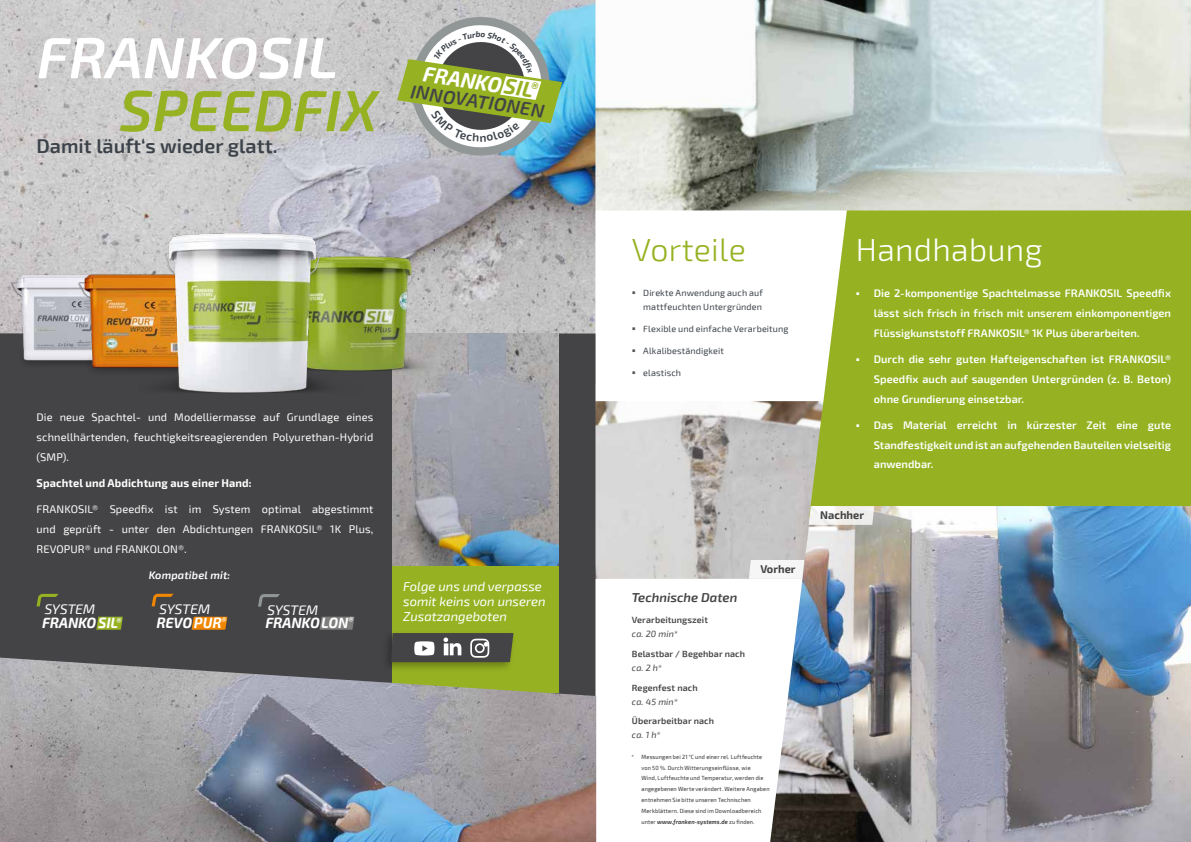
<style>
.page{position:relative;width:1191px;height:842px;background:#fff}
.page>*{position:absolute;margin:0;border:0;box-sizing:border-box;transform-origin:0 0}
.t1{font:italic 600 58px "Exo 2";color:#fff}
.t2{font:italic 600 58px "Exo 2";color:#96b222}
.t3{font:300 32px "Exo 2";letter-spacing:.01em;color:#fff}
.t4{font:300 32px "Exo 2";letter-spacing:.01em;color:#96b222}
.t5{font:italic 700 21.2px "Exo 2";color:#fff}
.t6{font:600 20px "Exo 2";color:#3c4249}
.t7{font:italic 600 18.9px "Exo 2";color:#444446}
.t8{font:italic 700 14.6px "Exo 2";color:#fff}
.t9{font:italic 13.8px "Exo 2";letter-spacing:-.01em;color:#fff}
.t10{font:italic 13px/15px "Exo 2";color:#fff}
.t11{font:italic 600 13px "Exo 2";color:#444446}
.t12{font:600 11px/20px "Exo 2";color:#fff;text-align:justify}
.t13{font:11px/20px "Exo 2";letter-spacing:.01em;color:#fff;text-align:justify}
.t14{font:700 11px "Exo 2";letter-spacing:.01em;color:#fff}
.t15{font:italic 600 11px "Exo 2";letter-spacing:.01em;color:#fff}
.t16{font:700 11px "Exo 2";color:#444446}
.t17{font:9px/13.5px "Exo 2";letter-spacing:.01em;color:#3c4249}
.t18{font:600 9px "Exo 2";letter-spacing:.01em;color:#444446}
.t19{font:italic 9px "Exo 2";letter-spacing:.01em;color:#444446}
.t20{font:500 6px/10.8px "Exo 2";letter-spacing:.025em;color:#444446}
.s1{color:#96b222}
.s2{font-weight:700;font-style:italic}
</style>
<div class="page">
<img style="left:595px;top:401px;width:213px;height:178px">
<div style="left:808px;top:210px;width:383px;height:296px;background:#96b222"></div>
<img style="left:770px;top:506px;width:421px;height:336px">
<img style="left:595px;top:0;width:596px;height:210px">
<img style="left:0;top:0;width:595px;height:333px">
<div style="left:0;top:333px;width:595px;height:432px;background:#444446"></div>
<div style="left:392px;top:565px;width:166px;height:128px;background:#96b222"></div>
<img style="left:0;top:658px;width:596px;height:184px">
<img style="left:392px;top:333px;width:166px;height:232px">
<img style="left:0;top:248px;width:42px;height:116px">
<img style="left:260px;top:226px;width:186px;height:150px">
<img style="left:42px;top:230px;width:97px;height:141px">
<img style="left:139px;top:228px;width:222px;height:165px">
<svg style="left:749px;top:560px;width:55px;height:19px"></svg>
<svg style="left:808px;top:506px;width:66px;height:19px"></svg>
<svg style="left:152px;top:594px;width:22px;height:12px"></svg>
<svg style="left:192px;top:617px;width:35px;height:13px"></svg>
<svg style="left:37px;top:594px;width:22px;height:12px"></svg>
<svg style="left:96px;top:617px;width:27px;height:13px"></svg>
<svg style="left:258px;top:594px;width:22px;height:13px"></svg>
<svg style="left:320px;top:617px;width:34px;height:13px"></svg>
<div style="left:381px;top:630px;width:135px;height:42px;background:#000;opacity:.28"></div>
<svg style="left:389px;top:633px;width:124px;height:29px;background:#636363"></svg>
<svg style="left:397px;top:6px;width:165px;height:155px"></svg>
<h1 class="t1" style="left:37px;top:23px;width:305px">FRANKOSIL</h1>
<h1 class="t2" style="left:119px;top:76px;width:260px">SPEEDFIX</h1>
<h3 class="t7" style="left:412px;top:81px;width:137px;rotate:8deg">INNOVATIONEN</h3>
<h3 class="t5" style="left:425px;top:61px;width:112px;rotate:9deg">FRANKO<span class="s1">SIL</span></h3>
<h3 class="t6" style="left:37px;top:134px;width:242px">Damit läuft‘s wieder glatt.</h3>
<p class="t13" style="left:37px;top:407px;width:338px">Die neue Spachtel- und Modelliermasse auf Grundlage eines schnellhärtenden, feuchtigkeitsreagierenden Polyurethan-Hybrid (SMP).</p>
<p class="t14" style="left:37px;top:476px;width:217px">Spachtel und Abdichtung aus einer Hand:</p>
<p class="t13" style="left:37px;top:499px;width:338px">FRANKOSIL® Speedfix ist im System optimal abgestimmt und geprüft - unter den Abdichtungen FRANKOSIL® 1K Plus, REVOPUR® und FRANKOLON®.</p>
<p class="t9" style="left:44px;top:601px;width:53px">SYSTEM</p>
<h3 class="t8" style="left:42px;top:614px;width:81px">FRANKOSIL<sup>®</sup></h3>
<p class="t15" style="left:149px;top:569px;width:83px">Kompatibel mit:</p>
<p class="t9" style="left:159px;top:601px;width:53px">SYSTEM</p>
<h3 class="t8" style="left:156px;top:614px;width:72px">REVOPUR<sup>®</sup></h3>
<p class="t9" style="left:267px;top:602px;width:53px">SYSTEM</p>
<h3 class="t8" style="left:265px;top:614px;width:90px">FRANKOLON<sup>®</sup></h3>
<h2 class="t4" style="left:632px;top:231px;width:115px">Vorteile</h2>
<p class="t17" style="left:643px;top:287px;width:121px">Direkte Anwendung auch auf mattfeuchten Untergründen</p>
<p class="t17" style="left:643px;top:322px;width:147px">Flexible und einfache Verarbeitung</p>
<p class="t17" style="left:643px;top:344px;width:82px">Alkalibeständigkeit</p>
<p class="t17" style="left:643px;top:366px;width:39px">elastisch</p>
<p class="t16" style="left:760px;top:563px;width:37px">Vorher</p>
<p class="t10" style="left:403px;top:579px;width:144px">Folge uns und verpasse somit keins von unseren<br>Zusatzangeboten</p>
<p class="t11" style="left:632px;top:590px;width:107px">Technische Daten</p>
<p class="t18" style="left:632px;top:615px;width:78px">Verarbeitungszeit</p>
<p class="t19" style="left:632px;top:629px;width:47px">ca. 20 min*</p>
<p class="t18" style="left:632px;top:649px;width:115px">Belastbar / Begehbar nach</p>
<p class="t19" style="left:632px;top:663px;width:31px">ca. 2 h*</p>
<p class="t18" style="left:632px;top:682px;width:67px">Regenfest nach</p>
<p class="t19" style="left:632px;top:696px;width:47px">ca. 45 min*</p>
<p class="t18" style="left:632px;top:716px;width:84px">Überarbeitbar nach</p>
<p class="t19" style="left:632px;top:730px;width:30px">ca. 1 h*</p>
<p class="t20" style="left:641px;top:751px;width:130px;text-indent:-10px">* Messungen bei 21 °C und einer rel. Luftfeuchte von 50 %. Durch Witterungseinflüsse, wie<br>Wind, Luftfeuchte und Temperatur, werden die angegebenen Werte verändert. Weitere Angaben entnehmen Sie bitte unseren Technischen Merkblättern. Diese sind im Downloadbereich unter <span class="s2">www.franken-systems.de</span> zu finden.</p>
<h2 class="t3" style="left:856px;top:231px;width:188px">Handhabung</h2>
<p class="t12" style="left:874px;top:284px;width:299px">Die 2-komponentige Spachtelmasse FRANKOSIL Speedfix lässt sich frisch in frisch mit unserem einkomponentigen Flüssigkunststoff FRANKOSIL® 1K Plus überarbeiten.</p>
<p class="t12" style="left:874px;top:349px;width:299px">Durch die sehr guten Hafteigenschaften ist FRANKOSIL® Speedfix auch auf saugenden Untergründen (z. B. Beton) ohne Grundierung einsetzbar.</p>
<p class="t12" style="left:874px;top:415px;width:299px">Das Material erreicht in kürzester Zeit eine gute<br>Standfestigkeit und ist an aufgehenden Bauteilen vielseitig</p>
<p class="t12" style="left:874px;top:454px;width:61px">anwendbar.</p>
<p class="t16" style="left:820px;top:509px;width:45px">Nachher</p>
</div>
